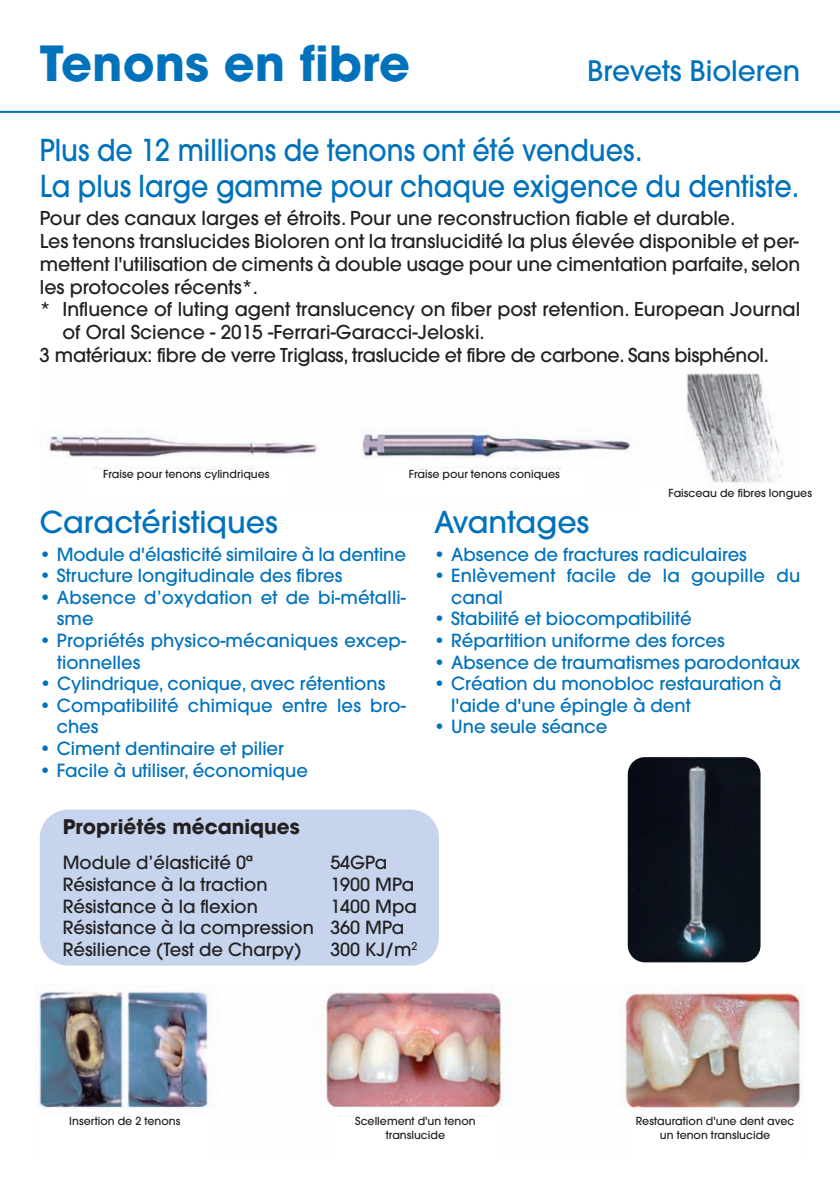
<style>
.page{position:relative;width:840px;height:1191px;background:#fff}
.page>*{position:absolute;margin:0;border:0;box-sizing:border-box;transform-origin:0 0}
.t1{font:700 48px "Avant Garde";color:#0072bc}
.t2{font:500 30px/36px "Avant Garde";color:#0072bc;scale:.9 1}
.t3{font:500 30px "Avant Garde";color:#0072bc}
.t4{font:500 28px "Avant Garde";color:#0072bc}
.t5{font:700 20px "Avant Garde";color:#231f20}
.t6{font:500 19px "Avant Garde";color:#231f20}
.t7{font:500 18px/21.6px "Avant Garde";color:#0072bc}
.t8{font:500 18px/21.6px "Avant Garde";color:#231f20}
.t9{font:500 11px/13.2px "Avant Garde";color:#231f20;text-align:center}
</style>
<div class="page">
<hr style="left:0;top:111px;width:839px;height:2px;background:#0072bc">
<img style="left:47px;top:373px;width:736px;height:115px">
<img style="left:36px;top:984px;width:768px;height:133px">
<div style="left:40px;top:809px;width:399px;height:156px;background:#c6d5ed;border-radius:28px"></div>
<img style="left:627px;top:757px;width:133px;height:205px">
<div style="left:82px;top:470px;width:208px;height:28px;background:#fff"></div>
<div style="left:380px;top:470px;width:208px;height:28px;background:#fff"></div>
<h1 class="t1" style="left:40px;top:45px;width:372px">Tenons en fibre</h1>
<h3 class="t4" style="left:586px;top:60px;width:214px">Brevets Bioleren</h3>
<h2 class="t2" style="left:40px;top:135px;width:844px">Plus de 12 millions de tenons ont été vendues.<br>La plus large gamme pour chaque exigence du dentiste.</h2>
<p class="t6" style="left:40px;top:211px;width:696px">Pour des canaux larges et étroits. Pour une reconstruction fiable et durable.</p>
<p class="t6" style="left:40px;top:234px;width:760px">Les tenons translucides Bioloren ont la translucidité la plus élevée disponible et per-</p>
<p class="t6" style="left:40px;top:257px;width:761px">mettent l'utilisation de ciments à double usage pour une cimentation parfaite, selon</p>
<p class="t6" style="left:40px;top:279px;width:219px">les protocoles récents*.</p>
<p class="t6" style="left:40px;top:302px;width:761px">* Influence of luting agent translucency on fiber post retention. European Journal</p>
<p class="t6" style="left:62px;top:325px;width:424px">of Oral Science - 2015 -Ferrari-Garacci-Jeloski.</p>
<p class="t6" style="left:40px;top:348px;width:730px">3 matériaux: fibre de verre Triglass, traslucide et fibre de carbone. Sans bisphénol.</p>
<p class="t9" style="left:103px;top:468px;width:168px">Fraise pour tenons cylindriques</p>
<p class="t9" style="left:408px;top:468px;width:152px">Fraise pour tenons coniques</p>
<p class="t9" style="left:668px;top:488px;width:145px">Faisceau de fibres longues</p>
<h2 class="t3" style="left:40px;top:511px;width:239px">Caractéristiques</h2>
<p class="t7" style="left:40px;top:545px;width:367px">• Module d'élasticité similaire à la dentine</p>
<p class="t7" style="left:40px;top:566px;width:304px">• Structure longitudinale des fibres</p>
<p class="t7" style="left:57px;top:588px;width:350px;text-indent:-17px">• Absence d’oxydation et de bi-métalli&shy;sme</p>
<p class="t7" style="left:57px;top:631px;width:350px;text-indent:-17px">• Propriétés physico-mécaniques excep&shy;tionnelles</p>
<p class="t7" style="left:40px;top:674px;width:346px">• Cylindrique, conique, avec rétentions</p>
<p class="t7" style="left:57px;top:696px;width:350px;text-indent:-17px">• Compatibilité chimique entre les bro&shy;ches</p>
<p class="t7" style="left:40px;top:739px;width:245px">• Ciment dentinaire et pilier</p>
<p class="t7" style="left:40px;top:761px;width:269px">• Facile à utiliser, économique</p>
<p class="t5" style="left:63px;top:819px;width:238px">Propriétés mécaniques</p>
<p class="t8" style="left:63px;top:853px;width:191px">Module d’élasticité 0ª</p>
<p class="t8" style="left:330px;top:853px;width:59px">54GPa</p>
<p class="t8" style="left:63px;top:875px;width:206px">Résistance à la traction</p>
<p class="t8" style="left:330px;top:875px;width:85px">1900 MPa</p>
<p class="t8" style="left:63px;top:896px;width:197px">Résistance à la flexion</p>
<p class="t8" style="left:63px;top:896px;width:355px;text-indent:267px">1400 Mpa<br>Résistance à la compression 360 MPa<br>Résilience (Test de Charpy)</p>
<p class="t8" style="left:330px;top:940px;width:89px">300 KJ/m<sup>2</sup></p>
<h2 class="t3" style="left:434px;top:511px;width:156px">Avantages</h2>
<p class="t7" style="left:434px;top:545px;width:314px">• Absence de fractures radiculaires</p>
<p class="t7" style="left:451px;top:566px;width:350px;text-indent:-17px">• Enlèvement facile de la goupille du canal</p>
<p class="t7" style="left:434px;top:609px;width:259px">• Stabilité et biocompatibilité</p>
<p class="t7" style="left:434px;top:631px;width:292px">• Répartition uniforme des forces</p>
<p class="t7" style="left:434px;top:653px;width:367px">• Absence de traumatismes parodontaux</p>
<p class="t7" style="left:451px;top:674px;width:332px;text-indent:-17px">• Création du monobloc restauration à l'aide d'une épingle à dent</p>
<p class="t7" style="left:434px;top:717px;width:175px">• Une seule séance</p>
<p class="t9" style="left:69px;top:1115px;width:112px">Insertion de 2 tenons</p>
<p class="t9" style="left:355px;top:1115px;width:122px">Scellement d'un tenon translucide</p>
<p class="t9" style="left:635px;top:1115px;width:160px">Restauration d'une dent avec un tenon translucide</p>
</div>
